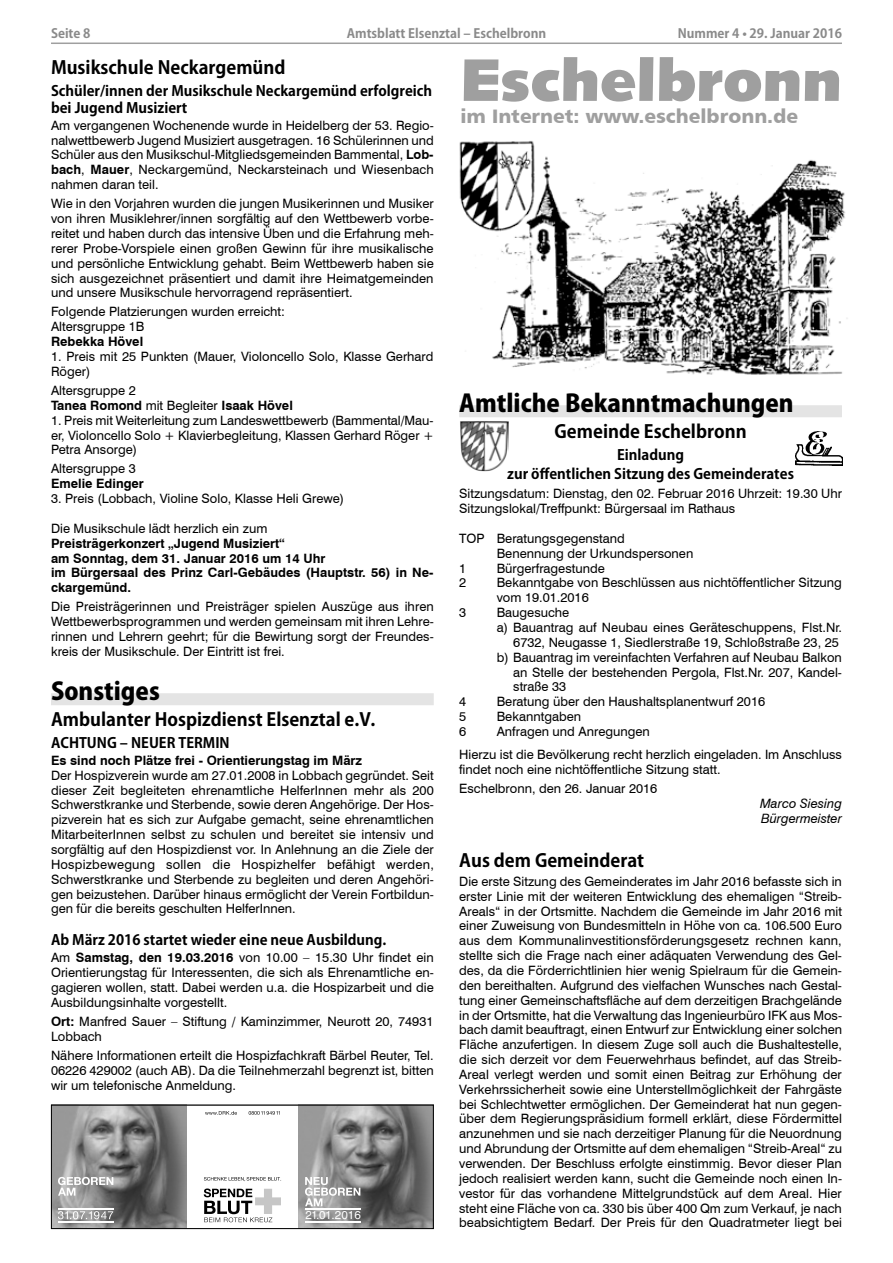
<style>
.page{position:relative;width:893px;height:1263px;background:#fff}
.page>*{position:absolute;margin:0;border:0;box-sizing:border-box;transform-origin:0 0}
.t1{font:60px "Humanist 531 BT Ultra Black A";color:#9f9f9f}
.t2{font:800 24px "Koz Go Pro";color:#000}
.t3{font:19.5px "Humanist 777 BT Black B";color:#9f9f9f}
.t4{font:700 18px "Koz Go Pro";color:#000}
.t5{font:700 14.25px/19.4px "Koz Go Pro";color:#000;text-align:center}
.t6{font:12.9px/14.9px "Swiss 721 BT";color:#000}
.t7{font:700 12.9px/14.9px "Swiss 721 BT";color:#000}
.t8{font:italic 12.9px/14.9px "Swiss 721 BT";color:#000}
.t9{font:700 12.75px "Koz Go Pro";color:#8a8a8a}
.t10{font:11.4px "Helvetica";color:#fff}
.s1{font-weight:700}
</style>
<div class="page">
<hr style="left:51px;top:43px;width:791px;height:1px;background:#9f9f9f">
<img style="left:459px;top:141px;width:389px;height:234px">
<div style="left:459px;top:405px;width:383px;height:12px;background:#e4e4e4"></div>
<div style="left:51px;top:693px;width:383px;height:12px;background:#e4e4e4"></div>
<img style="left:53px;top:1107px;width:134px;height:120px">
<img style="left:298px;top:1107px;width:134px;height:120px">
<svg style="left:205px;top:1111px;width:75px;height:4px"></svg>
<svg style="left:204px;top:1188px;width:77px;height:34px"></svg>
<svg style="left:204px;top:1177px;width:77px;height:4px"></svg>
<svg style="left:58px;top:1211px;width:55px;height:8px"></svg>
<hr style="left:58px;top:1209px;width:55px;height:1px;background:#fff">
<hr style="left:58px;top:1221px;width:55px;height:1px;background:#fff">
<hr style="left:305px;top:1209px;width:55px;height:1px;background:#fff">
<hr style="left:305px;top:1221px;width:55px;height:1px;background:#fff">
<svg style="left:58px;top:1177px;width:55px;height:18px"></svg>
<svg style="left:305px;top:1177px;width:55px;height:29px;background:#afafaf"></svg>
<div style="left:51px;top:1105px;width:383px;height:124px;border:1px solid #000"></div>
<img style="left:460px;top:421px;width:49px;height:50px">
<img style="left:795px;top:431px;width:47px;height:35px">
<p class="t9" style="left:51px;top:25px;width:41px">Seite 8</p>
<p class="t9" style="left:347px;top:25px;width:201px">Amtsblatt Elsenztal – Eschelbronn</p>
<p class="t9" style="left:678px;top:25px;width:166px">Nummer 4 • 29. Januar 2016</p>
<h1 class="t1" style="left:461px;top:42px;width:383px">Eschelbronn</h1>
<h3 class="t3" style="left:461px;top:104px;width:339px">im Internet: www.eschelbronn.de</h3>
<h3 class="t4" style="left:51px;top:56px;width:236px">Musikschule Neckargemünd</h3>
<p class="t5" style="left:51px;top:83px;width:383px;line-height:17.2px;text-align:left">Schüler/innen der Musikschule Neckargemünd erfolgreich bei Jugend Musiziert</p>
<p class="t6" style="left:51px;top:117px;width:384px;text-align:justify">Am vergangenen Wochenende wurde in Heidelberg der 53. Regio&shy;nalwettbewerb Jugend Musiziert ausgetragen. 16 Schülerinnen und Schüler aus den Musikschul-Mitgliedsgemeinden Bammental, <span class="s1">Lob&shy;bach</span>, <span class="s1">Mauer</span>, Neckargemünd, Neckarsteinach und Wiesenbach nahmen daran teil.</p>
<p class="t6" style="left:51px;top:196px;width:384px;text-align:justify">Wie in den Vorjahren wurden die jungen Musikerinnen und Musiker von ihren Musiklehrer/innen sorgfältig auf den Wettbewerb vorbe&shy;reitet und haben durch das intensive Üben und die Erfahrung meh&shy;rerer Probe-Vorspiele einen großen Gewinn für ihre musikalische und persönliche Entwicklung gehabt. Beim Wettbewerb haben sie sich ausgezeichnet präsentiert und damit ihre Heimatgemeinden und unsere Musikschule hervorragend repräsentiert.</p>
<p class="t6" style="left:51px;top:304px;width:236px">Folgende Platzierungen wurden erreicht:<br>Altersgruppe 1B</p>
<p class="t7" style="left:51px;top:334px;width:94px">Rebekka Hövel</p>
<p class="t6" style="left:51px;top:348px;width:384px">1. Preis mit 25 Punkten (Mauer, Violoncello Solo, Klasse Gerhard<br>Röger)</p>
<p class="t6" style="left:51px;top:382px;width:243px">Altersgruppe 2<br><span class="s1">Tanea Romond</span> mit Begleiter <span class="s1">Isaak Hövel</span></p>
<p class="t6" style="left:51px;top:412px;width:384px;text-align:justify">1. Preis mit Weiterleitung zum Landeswettbewerb (Bammental/Mau&shy;er, Violoncello Solo + Klavierbegleitung, Klassen Gerhard Röger + Petra Ansorge)</p>
<p class="t6" style="left:51px;top:461px;width:86px">Altersgruppe 3</p>
<p class="t7" style="left:51px;top:476px;width:94px">Emelie Edinger</p>
<p class="t6" style="left:51px;top:491px;width:295px">3. Preis (Lobbach, Violine Solo, Klasse Heli Grewe)</p>
<p class="t6" style="left:51px;top:520px;width:218px">Die Musikschule lädt herzlich ein zum</p>
<p class="t7" style="left:51px;top:535px;width:384px">Preisträgerkonzert „Jugend Musiziert“<br>am Sonntag, dem 31. Januar 2016 um 14 Uhr<br>im Bürgersaal des Prinz Carl-Gebäudes (Hauptstr. 56) in Ne&shy;ckargemünd.</p>
<p class="t6" style="left:51px;top:599px;width:384px;text-align:justify">Die Preisträgerinnen und Preisträger spielen Auszüge aus ihren Wettbewerbsprogrammen und werden gemeinsam mit ihren Lehre&shy;rinnen und Lehrern geehrt; für die Bewirtung sorgt der Freundes&shy;kreis der Musikschule. Der Eintritt ist frei.</p>
<h2 class="t2" style="left:51px;top:675px;width:110px">Sonstiges</h2>
<h3 class="t4" style="left:51px;top:708px;width:326px">Ambulanter Hospizdienst Elsenztal e.V.</h3>
<p class="t5" style="left:51px;top:734px;width:180px">ACHTUNG – NEUER TERMIN</p>
<p class="t7" style="left:51px;top:752px;width:313px">Es sind noch Plätze frei - Orientierungstag im März</p>
<p class="t6" style="left:51px;top:767px;width:384px;text-align:justify">Der Hospizverein wurde am 27.01.2008 in Lobbach gegründet. Seit dieser Zeit begleiteten ehrenamtliche HelferInnen mehr als 200<br>Schwerstkranke und Sterbende, sowie deren Angehörige. Der Hos&shy;pizverein hat es sich zur Aufgabe gemacht, seine ehrenamtlichen MitarbeiterInnen selbst zu schulen und bereitet sie intensiv und sorgfältig auf den Hospizdienst vor. In Anlehnung an die Ziele der Hospizbewegung sollen die Hospizhelfer befähigt werden, Schwerstkranke und Sterbende zu begleiten und deren Angehöri&shy;gen beizustehen. Darüber hinaus ermöglicht der Verein Fortbildun&shy;gen für die bereits geschulten HelferInnen.</p>
<p class="t5" style="left:51px;top:931px;width:337px">Ab März 2016 startet wieder eine neue Ausbildung.</p>
<p class="t6" style="left:51px;top:950px;width:384px;text-align:justify">Am <span class="s1">Samstag, den 19.03.2016</span> von 10.00 – 15.30 Uhr findet ein Orientierungstag für Interessenten, die sich als Ehrenamtliche en&shy;gagieren wollen, statt. Dabei werden u.a. die Hospizarbeit und die Ausbildungsinhalte vorgestellt.</p>
<p class="t6" style="left:51px;top:1013px;width:384px"><span class="s1">Ort:</span> Manfred Sauer – Stiftung / Kaminzimmer, Neurott 20, 74931<br>Lobbach</p>
<p class="t6" style="left:51px;top:1047px;width:384px;text-align:justify">Nähere Informationen erteilt die Hospizfachkraft Bärbel Reuter, Tel.<br>06226 429002 (auch AB). Da die Teilnehmerzahl begrenzt ist, bitten wir um telefonische Anmeldung.</p>
<h2 class="t2" style="left:459px;top:387px;width:336px">Amtliche Bekanntmachungen</h2>
<h3 class="t4" style="left:555px;top:420px;width:194px">Gemeinde Eschelbronn</h3>
<p class="t5" style="left:507px;top:446px;width:288px">Einladung<br>zur öffentlichen Sitzung des Gemeinderates</p>
<p class="t6" style="left:459px;top:486px;width:384px">Sitzungsdatum: Dienstag, den 02. Februar 2016 Uhrzeit: 19.30 Uhr<br>Sitzungslokal/Treffpunkt: Bürgersaal im Rathaus</p>
<p class="t6" style="left:459px;top:530px;width:167px">TOP Beratungsgegenstand</p>
<p class="t6" style="left:497px;top:545px;width:198px">Benennung der Urkundspersonen</p>
<p class="t6" style="left:459px;top:560px;width:9px">1</p>
<p class="t6" style="left:497px;top:560px;width:110px">Bürgerfragestunde</p>
<p class="t6" style="left:459px;top:575px;width:9px">2</p>
<p class="t6" style="left:497px;top:575px;width:347px">Bekanntgabe von Beschlüssen aus nichtöffentlicher Sitzung vom 19.01.2016</p>
<p class="t6" style="left:459px;top:605px;width:9px">3</p>
<p class="t6" style="left:497px;top:605px;width:74px">Baugesuche</p>
<p class="t6" style="left:497px;top:619px;width:347px">a) Bauantrag auf Neubau eines Geräteschuppens, Flst.Nr.</p>
<p class="t6" style="left:513px;top:634px;width:327px">6732, Neugasse 1, Siedlerstraße 19, Schloßstraße 23, 25</p>
<p class="t6" style="left:497px;top:649px;width:347px">b) Bauantrag im vereinfachten Verfahren auf Neubau Balkon</p>
<p class="t6" style="left:513px;top:664px;width:330px">an Stelle der bestehenden Pergola, Flst.Nr. 207, Kandel-</p>
<p class="t6" style="left:513px;top:679px;width:55px">straße 33</p>
<p class="t6" style="left:459px;top:694px;width:9px">4</p>
<p class="t6" style="left:497px;top:694px;width:270px">Beratung über den Haushaltsplanentwurf 2016</p>
<p class="t6" style="left:459px;top:709px;width:9px">5</p>
<p class="t6" style="left:497px;top:709px;width:86px">Bekanntgaben</p>
<p class="t6" style="left:459px;top:723px;width:9px">6</p>
<p class="t6" style="left:459px;top:719px;width:384px;line-height:23.4px;text-indent:38px">Anfragen und Anregungen<br>Hierzu ist die Bevölkerung recht herzlich eingeladen. Im Anschluss</p>
<p class="t6" style="left:459px;top:759px;width:263px;line-height:19px">findet noch eine nichtöffentliche Sitzung statt.<br>Eschelbronn, den 26. Januar 2016</p>
<p class="t8" style="left:760px;top:796px;width:83px">Marco Siesing<br>Bürgermeister</p>
<h3 class="t4" style="left:459px;top:848px;width:186px">Aus dem Gemeinderat</h3>
<p class="t6" style="left:459px;top:873px;width:384px;text-align:justify">Die erste Sitzung des Gemeinderates im Jahr 2016 befasste sich in erster Linie mit der weiteren Entwicklung des ehemaligen “Streib-Areals“ in der Ortsmitte. Nachdem die Gemeinde im Jahr 2016 mit einer Zuweisung von Bundesmitteln in Höhe von ca. 106.500 Euro aus dem Kommunalinvestitionsförderungsgesetz rechnen kann, stellte sich die Frage nach einer adäquaten Verwendung des Gel&shy;des, da die Förderrichtlinien hier wenig Spielraum für die Gemein&shy;den bereithalten. Aufgrund des vielfachen Wunsches nach Gestal&shy;tung einer Gemeinschaftsfläche auf dem derzeitigen Brachgelände in der Ortsmitte, hat die Verwaltung das Ingenieurbüro IFK aus Mos&shy;bach damit beauftragt, einen Entwurf zur Entwicklung einer solchen Fläche anzufertigen. In diesem Zuge soll auch die Bushaltestelle, die sich derzeit vor dem Feuerwehrhaus befindet, auf das Streib-Areal verlegt werden und somit einen Beitrag zur Erhöhung der Verkehrssicherheit sowie eine Unterstellmöglichkeit der Fahrgäste bei Schlechtwetter ermöglichen. Der Gemeinderat hat nun gegen&shy;über dem Regierungspräsidium formell erklärt, diese Fördermittel anzunehmen und sie nach derzeitiger Planung für die Neuordnung und Abrundung der Ortsmitte auf dem ehemaligen “Streib-Areal“ zu verwenden. Der Beschluss erfolgte einstimmig. Bevor dieser Plan jedoch realisiert werden kann, sucht die Gemeinde noch einen In&shy;vestor für das vorhandene Mittelgrundstück auf dem Areal. Hier steht eine Fläche von ca. 330 bis über 400 Qm zum Verkauf, je nach beabsichtigtem Bedarf. Der Preis für den Quadratmeter liegt bei</p>
<p class="t10" style="left:305px;top:1208px;width:57px">21.01.2016</p>
</div>
